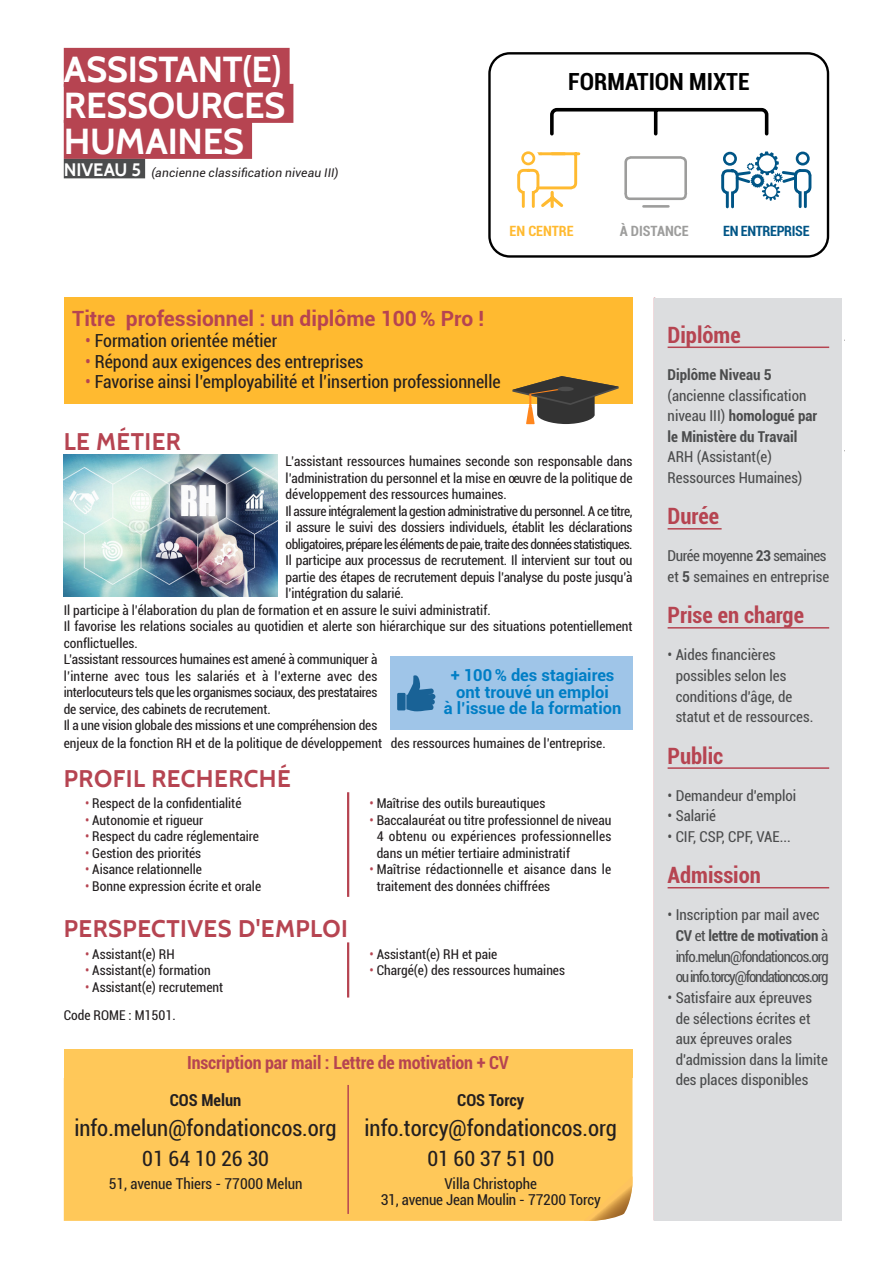
<style>
.page{position:relative;width:893px;height:1263px;background:#fff}
.page>*{position:absolute;margin:0;border:0;box-sizing:border-box;transform-origin:0 0}
.t1{font:700 36px/36px "Cabin";letter-spacing:-.005em;color:#fff}
.t2{font:700 24px "Cabin";letter-spacing:.02em;color:#b64451}
.t3{font:700 condensed 23.85px "Roboto";color:#000}
.t4{font:condensed 22.5px "Roboto";color:#231f20}
.t5{font:700 condensed 22.5px "Roboto";color:#b64451}
.t6{font:700 21px "Roboto";color:#b64451}
.t7{font:condensed 21px "Roboto";color:#231f20}
.t8{font:condensed 18px "Roboto";color:#231f20}
.t9{font:700 condensed 18px "Roboto";letter-spacing:-.01em;color:#b64451}
.t10{font:700 18px "Cabin";letter-spacing:-.005em;color:#fff}
.t11{font:700 16.5px "Roboto";color:#007ec5}
.t12{font:700 condensed 16.5px "Roboto";color:#231f20}
.t13{font:condensed 15px/20.7px "Roboto";color:#4b4c4d}
.t14{font:condensed 15px/20.7px "Roboto";letter-spacing:-.055em;color:#4b4c4d}
.t15{font:700 condensed 15px/20.7px "Roboto";color:#4b4c4d}
.t16{font:condensed 15px "Roboto";color:#231f20}
.t17{font:condensed 15px "Roboto";letter-spacing:-.03em;color:#4b4c4d}
.t18{font:700 condensed 14.4px "Roboto";letter-spacing:-.025em;color:#005586}
.t19{font:700 condensed 14.4px "Roboto";color:#9d9d9c}
.t20{font:700 condensed 14.4px "Roboto";color:#ffba30}
.t21{font:condensed 13.5px/16.5px "Roboto";color:#231f20;text-align:justify}
.t22{font:italic 12px "Roboto";letter-spacing:.015em;color:#231f20}
.s1{color:#b64451}
.s2{font-weight:400}
.s3{font-weight:700}
</style>
<div class="page">
<div style="left:64px;top:48px;width:226px;height:39px;background:#b64451"></div>
<div style="left:64px;top:84px;width:229px;height:39px;background:#b64451"></div>
<div style="left:64px;top:120px;width:188px;height:39px;background:#b64451"></div>
<div style="left:64px;top:159px;width:81px;height:19px;background:#4b4c4d"></div>
<hr style="left:654px;top:298px;width:1px;height:922px;background:#b64451">
<div style="left:390px;top:656px;width:242px;height:74px;background:#9fc5e8"></div>
<svg style="left:406px;top:675px;width:29px;height:36px"></svg>
<div style="left:397px;top:693px;width:9px;height:17px;background:#196296"></div>
<div style="left:64px;top:1078px;width:568px;height:143px;background:#ffc859"></div>
<hr style="left:347px;top:1085px;width:2px;height:129px;background:#b64451">
<div style="left:64px;top:1049px;width:568px;height:29px;background:#ffc859"></div>
<svg style="left:584px;top:1176px;width:48px;height:45px;background:#f0bd63"></svg>
<hr style="left:347px;top:792px;width:2px;height:105px;background:#b64451">
<hr style="left:347px;top:942px;width:2px;height:55px;background:#b64451">
<div style="left:488px;top:52px;width:341px;height:206px;border:2px solid #000;border-radius:20px"></div>
<svg style="left:517px;top:151px;width:64px;height:57px"></svg>
<svg style="left:624px;top:156px;width:64px;height:44px"></svg>
<hr style="left:643px;top:205px;width:25px;height:3px;background:#9d9d9c">
<svg style="left:550px;top:107px;width:219px;height:29px"></svg>
<svg style="left:721px;top:151px;width:91px;height:58px"></svg>
<img style="left:64px;top:455px;width:213px;height:142px">
<div style="left:64px;top:298px;width:568px;height:106px;background:#ffba30"></div>
<div style="left:655px;top:298px;width:187px;height:922px;background:#dcdddf"></div>
<hr style="left:668px;top:347px;width:161px;height:1px;background:#b64451">
<hr style="left:668px;top:528px;width:54px;height:2px;background:#b64451">
<hr style="left:668px;top:627px;width:161px;height:2px;background:#b64451">
<hr style="left:668px;top:767px;width:161px;height:2px;background:#b64451">
<hr style="left:668px;top:887px;width:161px;height:1px;background:#b64451">
<svg style="left:512px;top:376px;width:107px;height:48px"></svg>
<p class="t1" style="left:64px;top:52px;width:223px">ASSISTANT(E)<br>RESSOURCES</p>
<p class="t1" style="left:64px;top:124px;width:182px">HUMAINES</p>
<p class="t10" style="left:64px;top:159px;width:79px">NIVEAU 5</p>
<p class="t22" style="left:152px;top:164px;width:189px">(ancienne classification niveau III)</p>
<p class="t3" style="left:568px;top:65px;width:183px">FORMATION MIXTE</p>
<p class="t20" style="left:509px;top:221px;width:66px">EN CENTRE</p>
<p class="t19" style="left:620px;top:221px;width:71px">À DISTANCE</p>
<p class="t18" style="left:723px;top:221px;width:88px">EN ENTREPRISE</p>
<p class="t6" style="left:72px;top:304px;width:413px">Titre professionnel : un diplôme 100 % Pro !</p>
<p class="t8" style="left:85px;top:328px;width:194px"><span class="s1">•</span> Formation orientée métier</p>
<p class="t8" style="left:85px;top:349px;width:280px"><span class="s1">•</span> Répond aux exigences des entreprises</p>
<p class="t8" style="left:85px;top:369px;width:417px"><span class="s1">•</span> Favorise ainsi l’employabilité et l’insertion professionnelle</p>
<p class="t2" style="left:64px;top:427px;width:119px">LE MÉTIER</p>
<p class="t21" style="left:286px;top:453px;width:348px">L’assistant ressources humaines seconde son responsable dans l’administration du personnel et la mise en œuvre de la politique de développement des ressources humaines.</p>
<p class="t21" style="left:286px;top:502px;width:348px">Il assure intégralement la gestion administrative du personnel. A ce titre, il assure le suivi des dossiers individuels, établit les déclarations obligatoires, prépare les éléments de paie, traite des données statistiques.</p>
<p class="t21" style="left:286px;top:552px;width:348px">Il participe aux processus de recrutement. Il intervient sur tout ou partie des étapes de recrutement depuis l’analyse du poste jusqu’à l’intégration du salarié.</p>
<p class="t21" style="left:64px;top:601px;width:428px">Il participe à l’élaboration du plan de formation et en assure le suivi administratif.</p>
<p class="t21" style="left:64px;top:618px;width:570px">Il favorise les relations sociales au quotidien et alerte son hiérarchique sur des situations potentiellement conflictuelles.</p>
<p class="t21" style="left:64px;top:651px;width:315px">L’assistant ressources humaines est amené à communiquer à l’interne avec tous les salariés et à l’externe avec des interlocuteurs tels que les organismes sociaux, des prestataires de service, des cabinets de recrutement.</p>
<p class="t21" style="left:64px;top:716px;width:543px;line-height:18px">Il a une vision globale des missions et une compréhension des<br>enjeux de la fonction RH et de la politique de développement des ressources humaines de l’entreprise.</p>
<p class="t2" style="left:64px;top:764px;width:229px">PROFIL RECHERCHÉ</p>
<p class="t11" style="left:451px;top:663px;width:165px">+ 100 % des stagiaires</p>
<p class="t11" style="left:456px;top:680px;width:154px">ont trouvé un emploi</p>
<p class="t11" style="left:444px;top:696px;width:179px">à l’issue de la formation</p>
<p class="t21" style="left:85px;top:795px;width:158px"><span class="s1">•</span> Respect de la confidentialité</p>
<p class="t21" style="left:85px;top:811px;width:120px"><span class="s1">•</span> Autonomie et rigueur</p>
<p class="t21" style="left:85px;top:828px;width:176px"><span class="s1">•</span> Respect du cadre réglementaire</p>
<p class="t21" style="left:85px;top:844px;width:118px"><span class="s1">•</span> Gestion des priorités</p>
<p class="t21" style="left:85px;top:861px;width:119px"><span class="s1">•</span> Aisance relationnelle</p>
<p class="t21" style="left:85px;top:877px;width:178px"><span class="s1">•</span> Bonne expression écrite et orale</p>
<p class="t2" style="left:64px;top:914px;width:286px">PERSPECTIVES D'EMPLOI</p>
<p class="t21" style="left:85px;top:945px;width:91px"><span class="s1">•</span> Assistant(e) RH</p>
<p class="t21" style="left:85px;top:961px;width:127px"><span class="s1">•</span> Assistant(e) formation</p>
<p class="t21" style="left:85px;top:978px;width:140px"><span class="s1">•</span> Assistant(e) recrutement</p>
<p class="t21" style="left:64px;top:1006px;width:113px">Code ROME : M1501.</p>
<p class="t21" style="left:369px;top:795px;width:177px"><span class="s1">•</span> Maîtrise des outils bureautiques</p>
<p class="t21" style="left:377px;top:811px;width:236px;text-indent:-7px"><span class="s1">•</span> Baccalauréat ou titre professionnel de niveau 4 obtenu ou expériences professionnelles dans un métier tertiaire administratif</p>
<p class="t21" style="left:377px;top:861px;width:236px;text-indent:-7px"><span class="s1">•</span> Maîtrise rédactionnelle et aisance dans le traitement des données chiffrées</p>
<p class="t21" style="left:369px;top:945px;width:129px"><span class="s1">•</span> Assistant(e) RH et paie</p>
<p class="t21" style="left:369px;top:961px;width:197px"><span class="s1">•</span> Chargé(e) des ressources humaines</p>
<p class="t9" style="left:187px;top:1050px;width:323px">Inscription par mail : Lettre de motivation + CV</p>
<p class="t12" style="left:170px;top:1088px;width:73px">COS Melun</p>
<p class="t4" style="left:74px;top:1112px;width:264px">info.melun@fondationcos.org</p>
<p class="t7" style="left:142px;top:1144px;width:128px">01 64 10 26 30</p>
<p class="t16" style="left:109px;top:1173px;width:195px">51, avenue Thiers - 77000 Melun</p>
<p class="t12" style="left:457px;top:1088px;width:68px">COS Torcy</p>
<p class="t4" style="left:364px;top:1112px;width:254px">info.torcy@fondationcos.org</p>
<p class="t7" style="left:427px;top:1144px;width:128px">01 60 37 51 00</p>
<p class="t16" style="left:444px;top:1173px;width:94px">Villa Christophe</p>
<p class="t16" style="left:381px;top:1189px;width:222px">31, avenue Jean Moulin - 77200 Torcy</p>
<p class="t5" style="left:668px;top:319px;width:75px">Diplôme</p>
<p class="t15" style="left:668px;top:364px;width:151px">Diplôme Niveau 5 <span class="s2">(ancienne classification niveau III)</span> homologué par le Ministère du Travail</p>
<p class="t13" style="left:668px;top:446px;width:136px">ARH (Assistant(e)<br>Ressources Humaines)</p>
<p class="t5" style="left:668px;top:500px;width:53px">Durée</p>
<p class="t17" style="left:668px;top:546px;width:160px">Durée moyenne <span class="s3">23</span> semaines</p>
<p class="t13" style="left:668px;top:566px;width:163px">et <span class="s3">5</span> semaines en entreprise</p>
<p class="t5" style="left:668px;top:599px;width:138px">Prise en charge</p>
<p class="t13" style="left:676px;top:644px;width:139px;text-indent:-8px">• Aides financières possibles selon les conditions d'âge, de statut et de ressources.</p>
<p class="t5" style="left:668px;top:740px;width:57px">Public</p>
<p class="t13" style="left:668px;top:784px;width:130px">• Demandeur d'emploi</p>
<p class="t13" style="left:668px;top:805px;width:50px">• Salarié</p>
<p class="t13" style="left:668px;top:826px;width:125px">• CIF, CSP, CPF, VAE...</p>
<p class="t5" style="left:668px;top:859px;width:95px">Admission</p>
<p class="t14" style="left:676px;top:904px;width:155px;text-indent:-8px">• Inscription par mail avec<br><span class="s3">CV</span> et <span class="s3">lettre de motivation</span> à info.melun@fondationcos.org ou info.torcy@fondationcos.org</p>
<p class="t13" style="left:676px;top:987px;width:154px;text-indent:-8px">• Satisfaire aux épreuves de sélections écrites et aux épreuves orales d'admission dans la limite des places disponibles</p>
</div>
